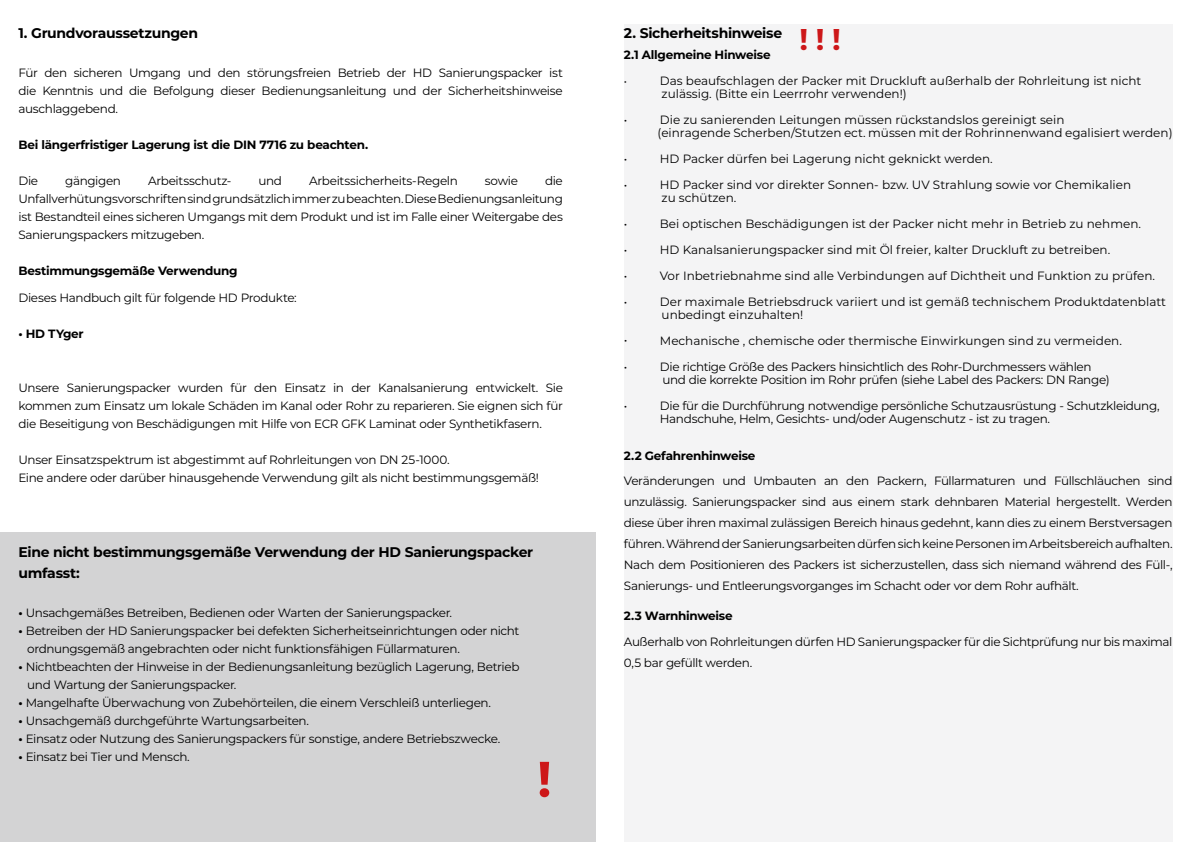
<style>
.page{position:relative;width:1191px;height:842px;background:#fff}
.page>*{position:absolute;margin:0;border:0;box-sizing:border-box;transform-origin:0 0}
.t1{font:700 50px "Montserrat";color:#cd1719}
.t2{font:700 30px "Montserrat";color:#cd1719}
.t3{font:700 14px/21px "Montserrat";letter-spacing:-.02em;color:#000}
.t4{font:12px/18px "Montserrat";letter-spacing:-.025em;color:#000}
.t5{font:12px/13px "Montserrat";color:#000}
.t6{font:700 12px "Montserrat";letter-spacing:-.02em;color:#000}
.t7{font:11px "Montserrat";color:#000}
.s1{font-weight:700}
</style>
<div class="page">
<div style="left:0;top:533px;width:595px;height:309px;background:#d3d3d4"></div>
<div style="left:624px;top:24px;width:548px;height:818px;background:#f4f4f5"></div>
<p class="t3" style="left:18px;top:21px;width:181px">1. Grundvoraussetzungen</p>
<p class="t4" style="left:18px;top:63px;width:546px;text-align:justify">Für den sicheren Umgang und den störungsfreien Betrieb der HD Sanierungspacker ist die Kenntnis und die Befolgung dieser Bedienungsanleitung und der Sicherheitshinweise auschlaggebend.</p>
<p class="t6" style="left:18px;top:136px;width:351px">Bei längerfristiger Lagerung ist die DIN 7716 zu beachten.</p>
<p class="t4" style="left:18px;top:171px;width:21px">Die</p>
<p class="t4" style="left:65px;top:171px;width:57px">gängigen</p>
<p class="t4" style="left:148px;top:171px;width:85px">Arbeitsschutz-</p>
<p class="t4" style="left:258px;top:171px;width:25px">und</p>
<p class="t4" style="left:309px;top:171px;width:150px">Arbeitssicherheits-Regeln</p>
<p class="t4" style="left:485px;top:171px;width:35px">sowie</p>
<p class="t4" style="left:18px;top:171px;width:546px;text-align:justify;text-indent:526px">die Unfallverhütungsvorschriften sind grundsätzlich immer zu beachten. Diese Bedienungsanleitung ist Bestandteil eines sicheren Umgangs mit dem Produkt und ist im Falle einer Weitergabe des Sanierungspackers mitzugeben.</p>
<p class="t6" style="left:18px;top:262px;width:220px">Bestimmungsgemäße Verwendung</p>
<p class="t4" style="left:18px;top:288px;width:280px">Dieses Handbuch gilt für folgende HD Produkte:</p>
<p class="t6" style="left:18px;top:325px;width:67px">• HD TYger</p>
<p class="t4" style="left:18px;top:378px;width:546px;text-align:justify">Unsere Sanierungspacker wurden für den Einsatz in der Kanalsanierung entwickelt. Sie kommen zum Einsatz um lokale Schäden im Kanal oder Rohr zu reparieren. Sie eignen sich für die Beseitigung von Beschädigungen mit Hilfe von ECR GFK Laminat oder Synthetikfasern.</p>
<p class="t4" style="left:18px;top:450px;width:522px">Unser Einsatzspektrum ist abgestimmt auf Rohrleitungen von DN 25-1000.<br>Eine andere oder darüber hinausgehende Verwendung gilt als nicht bestimmungsgemäß!</p>
<p class="t3" style="left:18px;top:540px;width:516px">Eine nicht bestimmungsgemäße Verwendung der HD Sanierungspacker umfasst:</p>
<p class="t4" style="left:18px;top:603px;width:435px"><span class="s1">•</span> Unsachgemäßes Betreiben, Bedienen oder Warten der Sanierungspacker.</p>
<p class="t4" style="left:27px;top:621px;width:493px;text-indent:-9px"><span class="s1">•</span> Betreiben der HD Sanierungspacker bei defekten Sicherheitseinrichtungen oder nicht ordnungsgemäß angebrachten oder nicht funktionsfähigen Füllarmaturen.</p>
<p class="t4" style="left:27px;top:657px;width:493px;text-indent:-9px"><span class="s1">•</span> Nichtbeachten der Hinweise in der Bedienungsanleitung bezüglich Lagerung, Betrieb und Wartung der Sanierungspacker.</p>
<p class="t4" style="left:18px;top:693px;width:474px"><span class="s1">•</span> Mangelhafte Überwachung von Zubehörteilen, die einem Verschleiß unterliegen.</p>
<p class="t4" style="left:18px;top:711px;width:292px"><span class="s1">•</span> Unsachgemäß durchgeführte Wartungsarbeiten.</p>
<p class="t4" style="left:18px;top:729px;width:483px"><span class="s1">•</span> Einsatz oder Nutzung des Sanierungspackers für sonstige, andere Betriebszwecke.</p>
<p class="t4" style="left:18px;top:747px;width:173px"><span class="s1">•</span> Einsatz bei Tier und Mensch.</p>
<h1 class="t1" style="left:537px;top:743px;width:16px">!</h1>
<p class="t3" style="left:624px;top:21px;width:160px">2. Sicherheitshinweise</p>
<p class="t6" style="left:624px;top:46px;width:148px">2.1 Allgemeine Hinweise</p>
<p class="t7" style="left:624px;top:73px;width:5px">•</p>
<p class="t5" style="left:660px;top:74px;width:483px">Das beaufschlagen der Packer mit Druckluft außerhalb der Rohrleitung ist nicht zulässig. (Bitte ein Leerrrohr verwenden!)</p>
<p class="t4" style="left:624px;top:110px;width:5px">•</p>
<p class="t5" style="left:657px;top:113px;width:517px">Die zu sanierenden Leitungen müssen rückstandslos gereinigt sein<br>(einragende Scherben/Stutzen ect. müssen mit der Rohrinnenwand egalisiert werden)</p>
<p class="t4" style="left:624px;top:149px;width:5px">•</p>
<p class="t5" style="left:660px;top:152px;width:334px">HD Packer dürfen bei Lagerung nicht geknickt werden.</p>
<p class="t4" style="left:624px;top:175px;width:5px">•</p>
<p class="t5" style="left:660px;top:178px;width:473px">HD Packer sind vor direkter Sonnen- bzw. UV Strahlung sowie vor Chemikalien zu schützen.</p>
<p class="t4" style="left:624px;top:214px;width:5px">•</p>
<p class="t5" style="left:660px;top:217px;width:482px">Bei optischen Beschädigungen ist der Packer nicht mehr in Betrieb zu nehmen.</p>
<p class="t4" style="left:624px;top:240px;width:5px">•</p>
<p class="t5" style="left:660px;top:243px;width:452px">HD Kanalsanierungspacker sind mit Öl freier, kalter Druckluft zu betreiben.</p>
<p class="t4" style="left:624px;top:266px;width:5px">•</p>
<p class="t5" style="left:660px;top:269px;width:496px">Vor Inbetriebnahme sind alle Verbindungen auf Dichtheit und Funktion zu prüfen.</p>
<p class="t4" style="left:624px;top:292px;width:5px">•</p>
<p class="t5" style="left:660px;top:295px;width:507px">Der maximale Betriebsdruck variiert und ist gemäß technischem Produktdatenblatt unbedingt einzuhalten!</p>
<p class="t4" style="left:624px;top:331px;width:5px">•</p>
<p class="t5" style="left:660px;top:334px;width:463px">Mechanische , chemische oder thermische Einwirkungen sind zu vermeiden.</p>
<p class="t4" style="left:624px;top:357px;width:5px">•</p>
<p class="t4" style="left:660px;top:360px;width:451px;line-height:13px">Die richtige Größe des Packers hinsichtlich des Rohr-Durchmessers wählen und die korrekte Position im Rohr prüfen (siehe Label des Packers: DN Range)</p>
<p class="t4" style="left:624px;top:396px;width:5px">•</p>
<p class="t4" style="left:660px;top:399px;width:501px;line-height:13px">Die für die Durchführung notwendige persönliche Schutzausrüstung - Schutzkleidung,<br>Handschuhe, Helm, Gesichts- und/oder Augenschutz - ist zu tragen.</p>
<p class="t6" style="left:624px;top:447px;width:133px">2.2 Gefahrenhinweise</p>
<p class="t4" style="left:624px;top:470px;width:550px;line-height:21px;text-align:justify">Veränderungen und Umbauten an den Packern, Füllarmaturen und Füllschläuchen sind unzulässig. Sanierungspacker sind aus einem stark dehnbaren Material hergestellt. Werden diese über ihren maximal zulässigen Bereich hinaus gedehnt, kann dies zu einem Berstversagen führen. Während der Sanierungsarbeiten dürfen sich keine Personen im Arbeitsbereich aufhalten.<br>Nach dem Positionieren des Packers ist sicherzustellen, dass sich niemand während des Füll-, Sanierungs- und Entleerungsvorganges im Schacht oder vor dem Rohr aufhält.</p>
<p class="t6" style="left:624px;top:607px;width:110px">2.3 Warnhinweise</p>
<p class="t4" style="left:624px;top:631px;width:550px;line-height:21px">Außerhalb von Rohrleitungen dürfen HD Sanierungspacker für die Sichtprüfung nur bis maximal<br>0,5 bar gefüllt werden.</p>
<h2 class="t2" style="left:799px;top:18px;width:43px">! ! !</h2>
</div>
